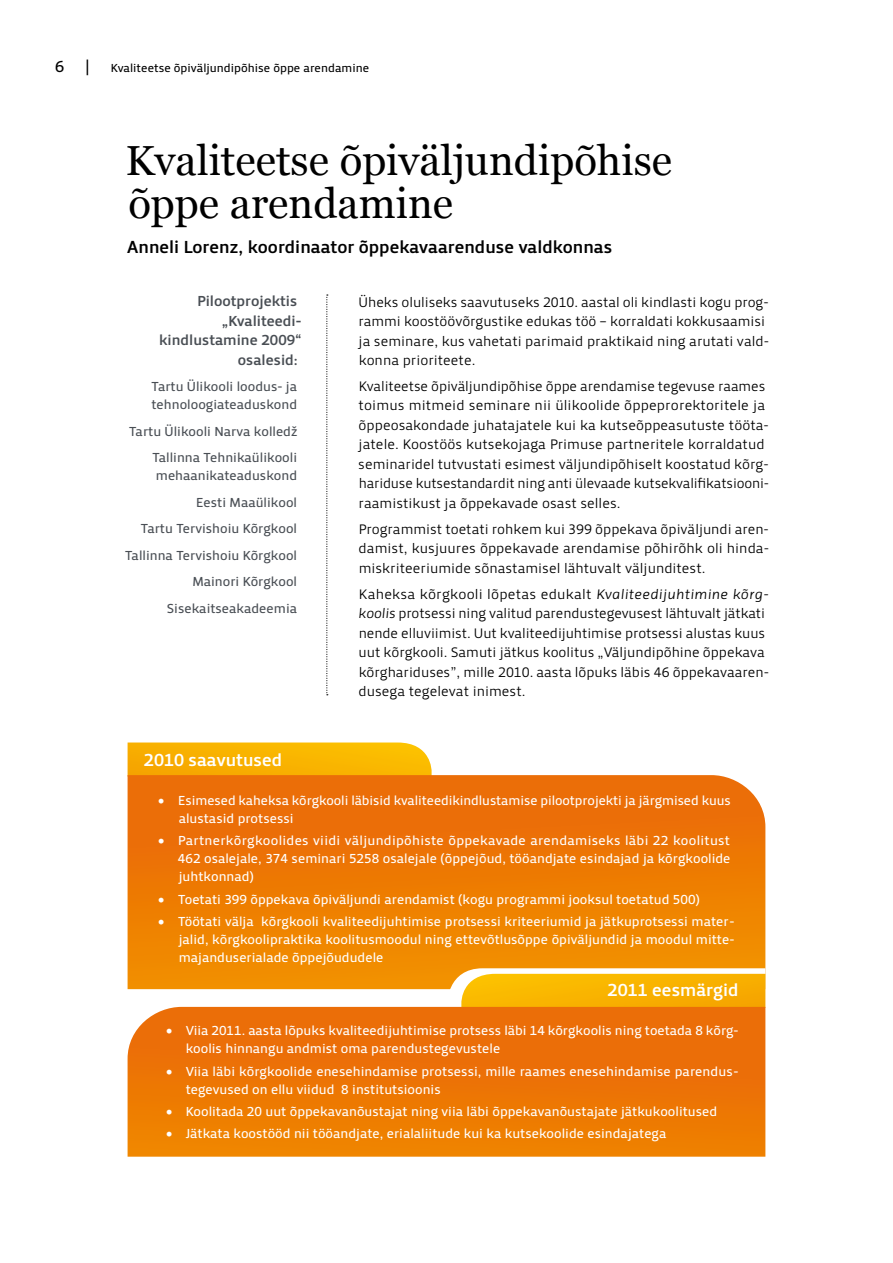
<style>
.page{position:relative;width:893px;height:1263px;background:#fff}
.page>*{position:absolute;margin:0;border:0;box-sizing:border-box;transform-origin:0 0}
.t1{font:42px/43.5px "Georgia";color:#000}
.t2{font:18px "Priva Three Pro";color:#000}
.t3{font:18px "Priva Three Pro";color:#fff}
.t4{font:16.5px "Priva Two Pro";color:#000}
.t5{font:15px/19.5px "Priva Three Pro";color:#494e54;text-align:right}
.t6{font:14.25px/19.5px "Priva One Pro";letter-spacing:-.005em;color:#000}
.t7{font:13.5px/18px "Priva Two Pro";color:#fff}
.t8{font:13.5px/26.5px "Priva Two Pro";color:#494e54;text-align:right}
.t9{font:12px "Priva Two Pro";color:#000}
.s1{font-family:"Priva One Italic Pro"}
</style>
<div class="page">
<svg style="left:128px;top:742px;width:304px;height:33px;background:#f9b608"></svg>
<svg style="left:128px;top:775px;width:637px;height:214px;background:#ed7b04"></svg>
<svg style="left:447px;top:968px;width:318px;height:39px;background:#f9bf2d"></svg>
<svg style="left:128px;top:1007px;width:637px;height:150px;background:#ec7606"></svg>
<svg style="left:326px;top:294px;width:2px;height:401px"></svg>
<p class="t4" style="left:55px;top:56px;width:11px">6</p>
<p class="t4" style="left:85px;top:56px;width:6px">|</p>
<p class="t9" style="left:111px;top:61px;width:260px">Kvaliteetse õpiväljundipõhise õppe arendamine</p>
<h1 class="t1" style="left:125px;top:140px;width:548px">Kvaliteetse õpiväljundipõhise õppe arendamine</h1>
<p class="t2" style="left:127px;top:235px;width:487px">Anneli Lorenz, koordinaator õppekavaarenduse valdkonnas</p>
<p class="t5" style="left:159px;top:291px;width:144px">Pilootprojektis „Kvaliteedi&shy;kindlustamine 2009“ osalesid:</p>
<p class="t8" style="left:151px;top:377px;width:147px;line-height:18px;text-align:left">Tartu Ülikooli loodus- ja tehnoloogiateaduskond</p>
<p class="t8" style="left:129px;top:418px;width:170px">Tartu Ülikooli Narva kolledž<br>Tallinna Tehnikaülikooli</p>
<p class="t8" style="left:125px;top:462px;width:174px">mehaanikateaduskond<br>Eesti Maaülikool<br>Tartu Tervishoiu Kõrgkool<br>Tallinna Tervishoiu Kõrgkool<br>Mainori Kõrgkool<br>Sisekaitseakadeemia</p>
<p class="t6" style="left:359px;top:292px;width:412px">Üheks oluliseks saavutuseks 2010. aastal oli kindlasti kogu prog&shy;rammi koostöövõrgustike edukas töö – korraldati kokkusaamisi ja seminare, kus vahetati parimaid praktikaid ning arutati vald&shy;konna prioriteete.</p>
<p class="t6" style="left:358px;top:376px;width:412px">Kvaliteetse õpiväljundipõhise õppe arendamise tegevuse raames toimus mitmeid seminare nii ülikoolide õppeprorektoritele ja õppeosakondade juhatajatele kui ka kutseõppeasutuste tööta&shy;jatele. Koostöös kutsekojaga Primuse partneritele korraldatud seminaridel tutvustati esimest väljundipõhiselt koostatud kõrg&shy;hariduse kutsestandardit ning anti ülevaade kutsekvalifikatsiooni&shy;raamistikust ja õppekavade osast selles.</p>
<p class="t6" style="left:359px;top:519px;width:412px;text-align:justify">Programmist toetati rohkem kui 399 õppekava õpiväljundi aren&shy;damist, kusjuures õppekavade arendamise põhirõhk oli hinda&shy;miskriteeriumide sõnastamisel lähtuvalt väljunditest.</p>
<p class="t6" style="left:358px;top:584px;width:412px">Kaheksa kõrgkooli lõpetas edukalt <span class="s1">Kvaliteedijuhtimine kõrg&shy;koolis</span> protsessi ning valitud parendustegevusest lähtuvalt jätkati nende elluviimist. Uut kvaliteedijuhtimise protsessi alustas kuus uut kõrgkooli. Samuti jätkus koolitus „Väljundipõhine õppekava kõrghariduses”, mille 2010. aasta lõpuks läbis 46 õppekavaaren&shy;dusega tegelevat inimest.</p>
<p class="t3" style="left:144px;top:748px;width:140px">2010 saavutused</p>
<p class="t7" style="left:179px;top:792px;width:554px;text-indent:-21px">• Esimesed kaheksa kõrgkooli läbisid kvaliteedikindlustamise pilootprojekti ja järgmised kuus alustasid protsessi</p>
<p class="t7" style="left:178px;top:832px;width:554px;text-align:justify;text-indent:-20px">• Partnerkõrgkoolides viidi väljundipõhiste õppekavade arendamiseks läbi 22 koolitust 462 osalejale, 374 seminari 5258 osalejale (õppejõud, tööandjate esindajad ja kõrgkoolide juhtkonnad)</p>
<p class="t7" style="left:158px;top:890px;width:543px">• Toetati 399 õppekava õpiväljundi arendamist (kogu programmi jooksul toetatud 500)</p>
<p class="t7" style="left:179px;top:912px;width:557px;text-align:justify;text-indent:-21px">• Töötati välja kõrgkooli kvaliteedijuhtimise protsessi kriteeriumid ja jätkuprotsessi mater&shy;jalid, kõrgkoolipraktika koolitusmoodul ning ettevõtlusõppe õpiväljundid ja moodul mitte&shy;majanduserialade õppejõududele</p>
<p class="t3" style="left:608px;top:978px;width:132px">2011 eesmärgid</p>
<p class="t7" style="left:186px;top:1022px;width:554px;text-indent:-20px">• Viia 2011. aasta lõpuks kvaliteedijuhtimise protsess läbi 14 kõrgkoolis ning toetada 8 kõrg&shy;koolis hinnangu andmist oma parendustegevustele</p>
<p class="t7" style="left:186px;top:1062px;width:553px;text-indent:-20px">• Viia läbi kõrgkoolide enesehindamise protsessi, mille raames enesehindamise parendus&shy;tegevused on ellu viidud 8 institutsioonis</p>
<p class="t7" style="left:166px;top:1102px;width:553px">• Koolitada 20 uut õppekavanõustajat ning viia läbi õppekavanõustajate jätkukoolitused</p>
<p class="t7" style="left:166px;top:1124px;width:502px">• Jätkata koostööd nii tööandjate, erialaliitude kui ka kutsekoolide esindajatega</p>
</div>
